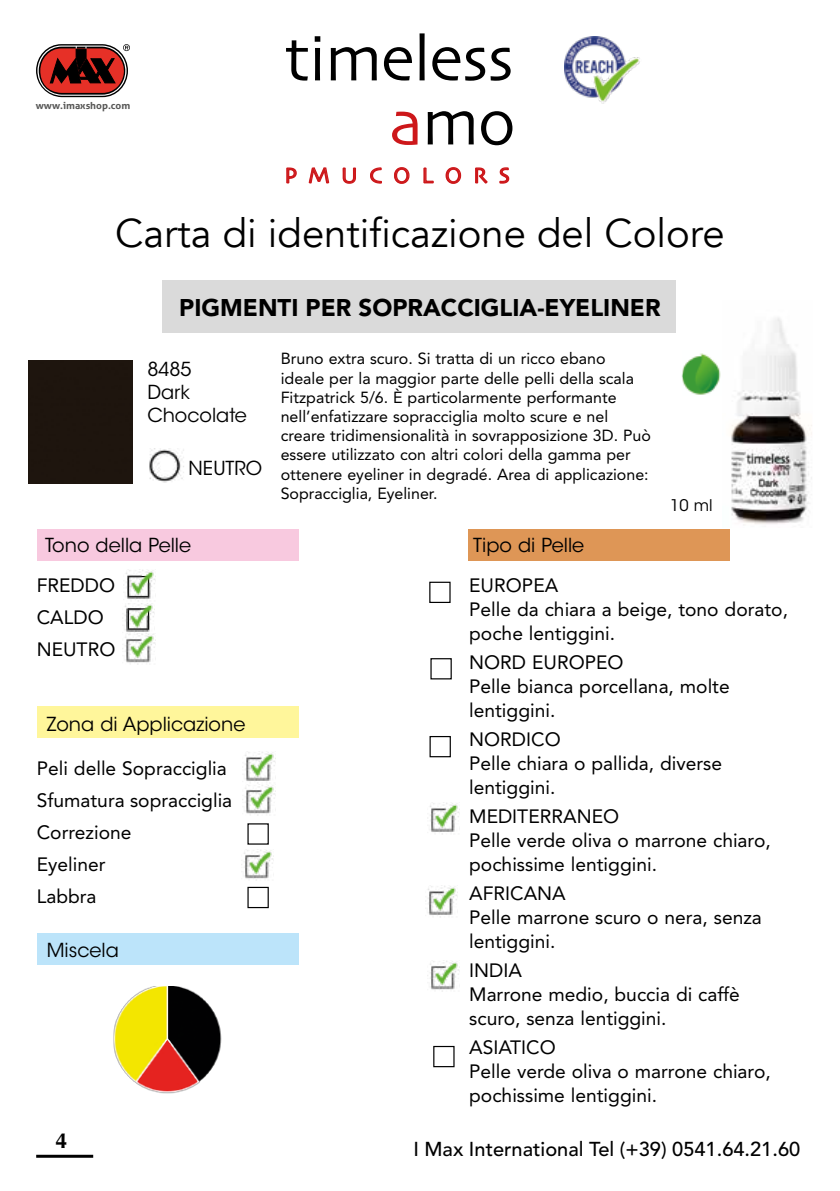
<style>
.page{position:relative;width:840px;height:1191px;background:#fff}
.page>*{position:absolute;margin:0;border:0;box-sizing:border-box;transform-origin:0 0}
.t1{font:65.6px/64px "Skia Regular 1 1";letter-spacing:-.02em;color:#000;text-align:right}
.t2{font:40px "Avenir";color:#000}
.t3{font:900 24px "Avenir LT Std";color:#000}
.t4{font:22.4px "Skia Regular 1 1";letter-spacing:.5em;color:#cd171a}
.t5{font:700 21.6px "Optima";color:#000}
.t6{font:500 20px "Avenir LT Std";color:#000}
.t7{font:19.2px/24px "Avenir LT Std";color:#000}
.t8{font:19.2px/23px "ITC Avant Garde Std";color:#000}
.t9{font:16px/19.2px "Avenir LT Std";color:#000}
.t10{font:16px "ITC Avant Garde Std";color:#000}
.t11{font:700 9.6px "Aller";color:#575756;scale:1.05 1}
.s1{color:#cd171a}
</style>
<div class="page">
<img style="left:564px;top:36px;width:76px;height:68px">
<svg style="left:37px;top:46px;width:90px;height:50px"></svg>
<div style="left:39px;top:47px;width:87px;height:48px;background:#000;border-radius:23px"></div>
<svg style="left:40px;top:44px;width:90px;height:49px"></svg>
<hr style="left:36px;top:1154px;width:57px;height:3px;background:#000">
<div style="left:163px;top:280px;width:512px;height:52px;background:#dadada"></div>
<svg style="left:286px;top:167px;width:11px;height:17px"></svg>
<svg style="left:308px;top:167px;width:22px;height:17px"></svg>
<svg style="left:342px;top:167px;width:14px;height:17px"></svg>
<svg style="left:370px;top:167px;width:12px;height:17px"></svg>
<svg style="left:394px;top:167px;width:16px;height:17px"></svg>
<svg style="left:423px;top:167px;width:11px;height:17px"></svg>
<svg style="left:445px;top:167px;width:16px;height:17px"></svg>
<svg style="left:475px;top:167px;width:13px;height:17px"></svg>
<svg style="left:499px;top:167px;width:11px;height:17px"></svg>
<img style="left:731px;top:318px;width:79px;height:206px">
<div style="left:28px;top:361px;width:105px;height:123px;background:#1e150e"></div>
<img style="left:681px;top:353px;width:40px;height:42px">
<div style="left:37px;top:933px;width:261px;height:32px;background:#bce4fa"></div>
<div style="left:37px;top:706px;width:261px;height:32px;background:#fff69b"></div>
<div style="left:37px;top:529px;width:261px;height:32px;background:#f8c9df"></div>
<img style="left:245px;top:752px;width:30px;height:64px">
<div style="left:247px;top:887px;width:21px;height:21px;border:1px solid #000"></div>
<div style="left:430px;top:658px;width:21px;height:21px;border:1px solid #000"></div>
<div style="left:429px;top:736px;width:21px;height:21px;border:1px solid #000"></div>
<img style="left:149px;top:448px;width:35px;height:34px">
<img style="left:241px;top:849px;width:32px;height:32px">
<img style="left:113px;top:986px;width:109px;height:108px">
<img style="left:428px;top:885px;width:29px;height:33px">
<img style="left:427px;top:960px;width:32px;height:32px">
<div style="left:429px;top:581px;width:21px;height:22px;border:1px solid #000"></div>
<div style="left:433px;top:1046px;width:21px;height:21px;border:1px solid #000"></div>
<img style="left:430px;top:802px;width:29px;height:33px">
<img style="left:125px;top:636px;width:30px;height:29px">
<div style="left:468px;top:529px;width:261px;height:32px;background:#de9656"></div>
<img style="left:125px;top:569px;width:31px;height:67px">
<p class="t11" style="left:36px;top:99px;width:91px">www.imaxshop.com</p>
<h1 class="t1" style="left:284px;top:31px;width:232px">timeless <span class="s1">a</span>mo</h1>
<p class="t4" style="left:284px;top:162px;width:227px">PMUCOLORS</p>
<h2 class="t2" style="left:115px;top:210px;width:610px">Carta di identificazione del Colore</h2>
<p class="t3" style="left:179px;top:293px;width:482px">PIGMENTI PER SOPRACCIGLIA-EYELINER</p>
<p class="t9" style="left:280px;top:349px;width:371px">Bruno extra scuro. Si tratta di un ricco ebano ideale per la maggior parte delle pelli della scala Fitzpatrick 5/6. È particolarmente performante nell’enfatizzare sopracciglia molto scure e nel creare tridimensionalità in sovrapposizione 3D. Può essere utilizzato con altri colori della gamma per ottenere eyeliner in degradé. Area di applicazione:<br>Sopracciglia, Eyeliner.</p>
<p class="t8" style="left:147px;top:357px;width:101px">8485<br>Dark<br>Chocolate</p>
<p class="t8" style="left:188px;top:457px;width:75px">NEUTRO</p>
<p class="t8" style="left:45px;top:533px;width:147px">Tono della Pelle</p>
<p class="t8" style="left:473px;top:533px;width:112px">Tipo di Pelle</p>
<p class="t10" style="left:669px;top:496px;width:44px">10 ml</p>
<p class="t7" style="left:37px;top:570px;width:80px;line-height:32px">FREDDO<br>CALDO<br>NEUTRO</p>
<p class="t8" style="left:47px;top:713px;width:200px">Zona di Applicazione</p>
<p class="t7" style="left:37px;top:753px;width:197px;line-height:32px">Peli delle Sopracciglia<br>Sfumatura sopracciglia<br>Correzione<br>Eyeliner<br>Labbra</p>
<p class="t8" style="left:47px;top:938px;width:74px">Miscela</p>
<p class="t7" style="left:469px;top:573px;width:320px">EUROPEA<br>Pelle da chiara a beige, tono dorato, poche lentiggini.</p>
<p class="t7" style="left:469px;top:650px;width:262px">NORD EUROPEO<br>Pelle bianca porcellana, molte lentiggini.</p>
<p class="t7" style="left:469px;top:727px;width:254px">NORDICO<br>Pelle chiara o pallida, diverse lentiggini.</p>
<p class="t7" style="left:469px;top:804px;width:303px">MEDITERRANEO<br>Pelle verde oliva o marrone chiaro, pochissime lentiggini.</p>
<p class="t7" style="left:469px;top:881px;width:294px">AFRICANA<br>Pelle marrone scuro o nera, senza lentiggini.</p>
<p class="t7" style="left:469px;top:958px;width:272px">INDIA<br>Marrone medio, buccia di caffè scuro, senza lentiggini.</p>
<p class="t7" style="left:469px;top:1035px;width:303px">ASIATICO<br>Pelle verde oliva o marrone chiaro, pochissime lentiggini.</p>
<p class="t5" style="left:55px;top:1128px;width:14px">4</p>
<p class="t6" style="left:413px;top:1137px;width:388px">I Max International Tel (+39) 0541.64.21.60</p>
</div>
